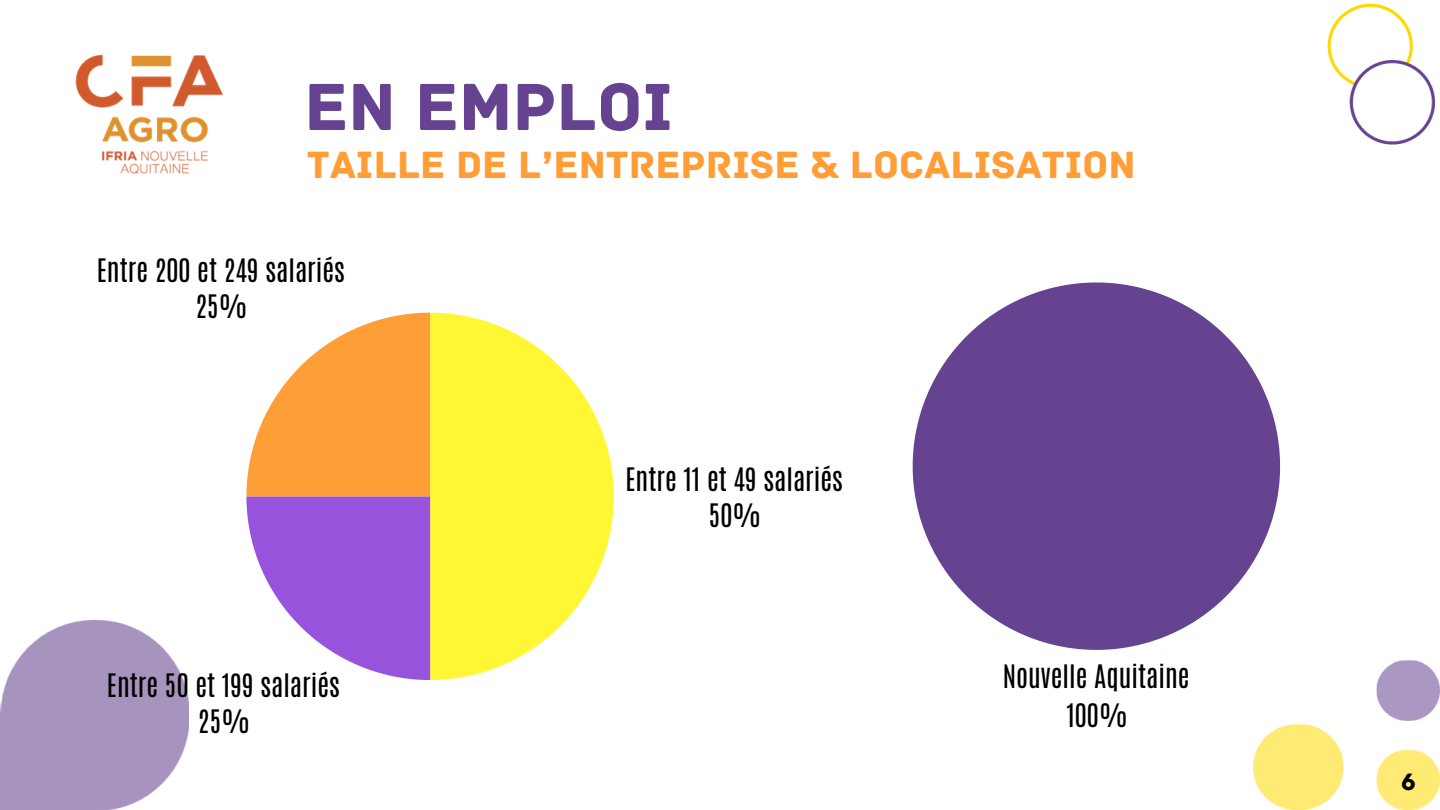
<style>
.page{position:relative;width:1440px;height:810px;background:#fff}
.page>*{position:absolute;margin:0;border:0;box-sizing:border-box;transform-origin:0 0}
.t1{font:70px "Archive";color:#654391}
.t2{font:40px "Archive";color:#ff9d36}
.t3{font:27px/35.7px "Antonio";color:#000;text-align:center}
.t4{font:25px "Archive";color:#000}
</style>
<div class="page">
<img style="left:1327px;top:3px;width:109px;height:142px">
<img style="left:0;top:620px;width:189px;height:190px">
<img style="left:1253px;top:660px;width:187px;height:150px">
<img style="left:75px;top:54px;width:148px;height:120px">
<svg style="left:430px;top:313px;width:184px;height:367px;fill:#fff733"></svg>
<svg style="left:246px;top:313px;width:184px;height:367px"></svg>
<svg style="left:913px;top:282px;width:367px;height:368px;fill:#654391"></svg>
<p class="t1" style="left:304px;top:66px;width:371px">EN EMPLOI</p>
<p class="t2" style="left:307px;top:141px;width:830px">TAILLE DE L’ENTREPRISE &amp; LOCALISATION</p>
<p class="t3" style="left:97px;top:253px;width:250px">Entre 200 et 249 salariés<br>25%</p>
<p class="t3" style="left:107px;top:668px;width:234px">Entre 50 et 199 salariés<br>25%</p>
<p class="t3" style="left:625px;top:462px;width:219px">Entre 11 et 49 salariés<br>50%</p>
<p class="t3" style="left:1003px;top:657px;width:188px;line-height:38.9px">Nouvelle Aquitaine<br>100%</p>
<p class="t4" style="left:1401px;top:767px;width:16px">6</p>
</div>
